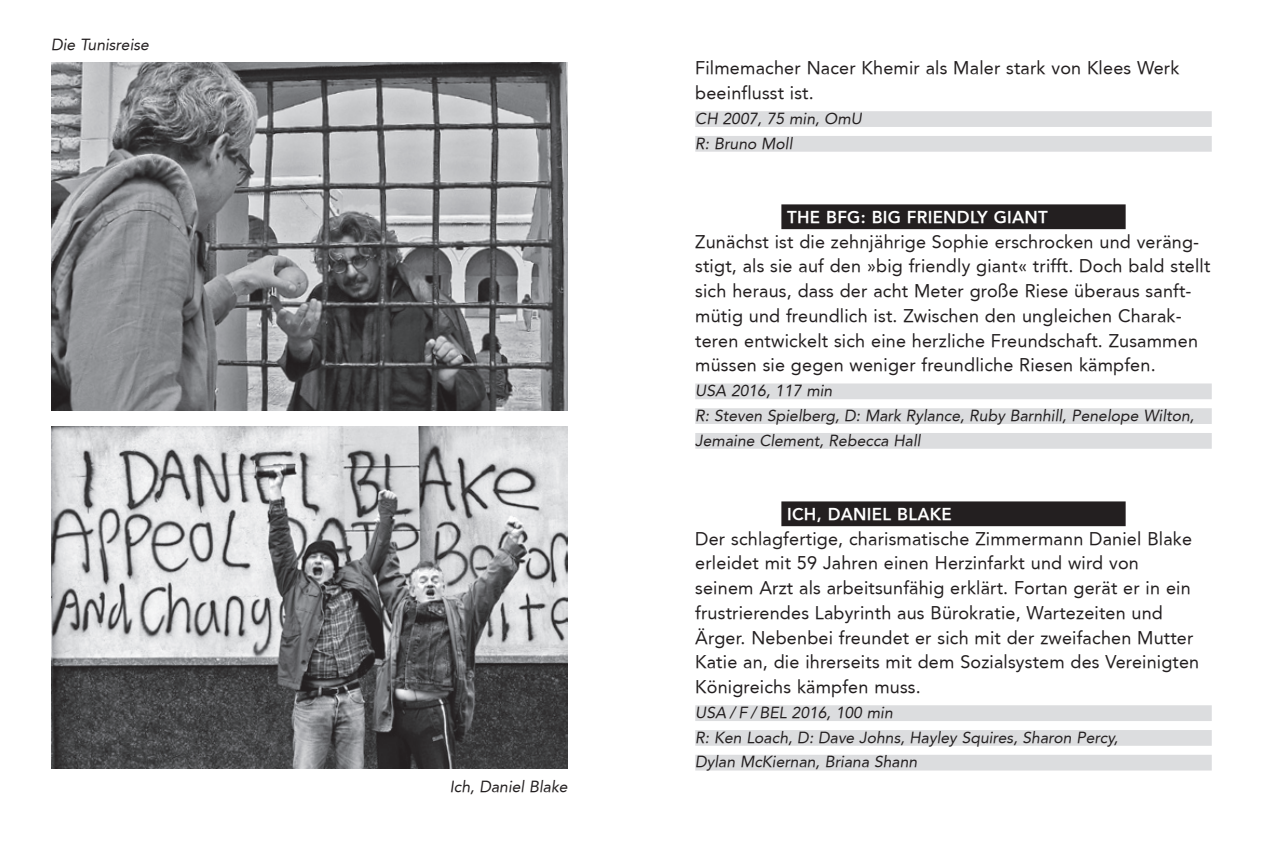
<style>
.page{position:relative;width:1263px;height:842px;background:#fff}
.page>*{position:absolute;margin:0;border:0;box-sizing:border-box;transform-origin:0 0}
.t1{font:18px/24.8px "Avenir";letter-spacing:.01em;color:#231f20}
.t2{font:800 16.88px "Avenir";letter-spacing:.015em;color:#fff}
.t3{font:italic 15.75px/24.8px "Avenir";color:#231f20}
</style>
<div class="page">
<div style="left:695px;top:111px;width:517px;height:16px;background:#dcdddf"></div>
<div style="left:695px;top:136px;width:517px;height:16px;background:#dcdddf"></div>
<div style="left:781px;top:204px;width:345px;height:25px;background:#231f20"></div>
<div style="left:695px;top:383px;width:517px;height:16px;background:#dcdddf"></div>
<div style="left:695px;top:408px;width:517px;height:16px;background:#dcdddf"></div>
<div style="left:695px;top:433px;width:517px;height:16px;background:#dcdddf"></div>
<div style="left:781px;top:501px;width:345px;height:25px;background:#231f20"></div>
<div style="left:695px;top:705px;width:517px;height:16px;background:#dcdddf"></div>
<div style="left:695px;top:730px;width:517px;height:16px;background:#dcdddf"></div>
<div style="left:695px;top:755px;width:517px;height:15px;background:#dcdddf"></div>
<img style="left:51px;top:63px;width:517px;height:347px">
<img style="left:51px;top:427px;width:517px;height:342px">
<p class="t3" style="left:51px;top:32px;width:99px">Die Tunisreise</p>
<p class="t3" style="left:450px;top:774px;width:119px">Ich, Daniel Blake</p>
<p class="t1" style="left:695px;top:56px;width:486px">Filmemacher Nacer Khemir als Maler stark von Klees Werk beeinflusst ist.</p>
<p class="t3" style="left:695px;top:106px;width:168px">CH 2007, 75 min, OmU<br>R: Bruno Moll</p>
<p class="t2" style="left:787px;top:207px;width:262px">THE BFG: BIG FRIENDLY GIANT</p>
<p class="t1" style="left:695px;top:229px;width:517px">Zunächst ist die zehnjährige Sophie erschrocken und veräng&shy;stigt, als sie auf den »big friendly giant« trifft. Doch bald stellt sich heraus, dass der acht Meter große Riese überaus sanft&shy;mütig und freundlich ist. Zwischen den ungleichen Charak&shy;teren entwickelt sich eine herzliche Freundschaft. Zusammen müssen sie gegen weniger freundliche Riesen kämpfen.</p>
<p class="t3" style="left:695px;top:378px;width:500px">USA 2016, 117 min<br>R: Steven Spielberg, D: Mark Rylance, Ruby Barnhill, Penelope Wilton,<br>Jemaine Clement, Rebecca Hall</p>
<p class="t2" style="left:787px;top:504px;width:166px">ICH, DANIEL BLAKE</p>
<p class="t1" style="left:695px;top:526px;width:505px">Der schlagfertige, charismatische Zimmermann Daniel Blake erleidet mit 59 Jahren einen Herzinfarkt und wird von seinem Arzt als arbeitsunfähig erklärt. Fortan gerät er in ein frustrierendes Labyrinth aus Bürokratie, Wartezeiten und Ärger. Nebenbei freundet er sich mit der zweifachen Mutter Katie an, die ihrerseits mit dem Sozialsystem des Vereinigten Königreichs kämpfen muss.</p>
<p class="t3" style="left:695px;top:700px;width:424px">USA / F / BEL 2016, 100 min<br>R: Ken Loach, D: Dave Johns, Hayley Squires, Sharon Percy,<br>Dylan McKiernan, Briana Shann</p>
</div>
